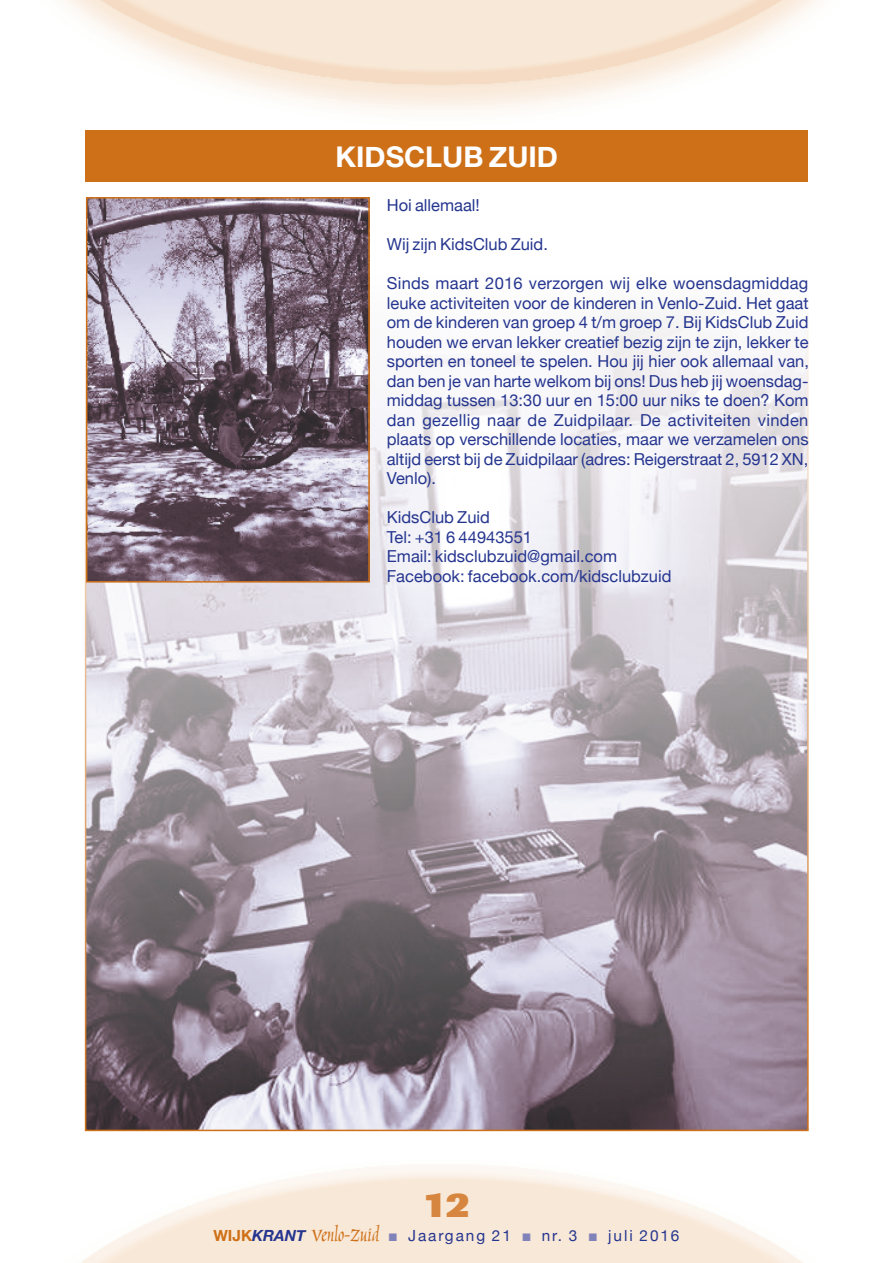
<style>
.page{position:relative;width:893px;height:1263px;background:#fff}
.page>*{position:absolute;margin:0;border:0;box-sizing:border-box;transform-origin:0 0}
.t1{font:800 36px "Imago";color:#d7863f}
.t2{font:700 28.5px "Helvetica Neue";color:#fff}
.t3{font:24.3px "Marigold";color:#ce7018}
.t4{font:16.5px/19.5px "Helvetica Neue";color:#25358f;text-align:justify}
.t5{font:15.3px "Helvetica Neue";letter-spacing:.125em;color:#25358f}
.s1{font-family:"Helvetica Neue";font-weight:700;font-size:15.3px}
.s2{font-family:"Helvetica Neue";font-weight:700;font-style:italic;font-size:15.3px;color:#25358f}
.s3{color:#8282bb}
</style>
<div class="page">
<img style="left:88px;top:318px;width:718px;height:810px">
<div style="left:85px;top:130px;width:723px;height:51px;background:#ce7018"></div>
<img style="left:89px;top:200px;width:278px;height:380px">
<div style="left:86px;top:197px;width:284px;height:386px;border:2px solid #ce7018"></div>
<h2 class="t2" style="left:336px;top:134px;width:224px">KIDSCLUB ZUID</h2>
<p class="t4" style="left:387px;top:197px;width:95px">Hoi allemaal!</p>
<p class="t4" style="left:387px;top:236px;width:163px">Wij zijn KidsClub Zuid.</p>
<p class="t4" style="left:387px;top:275px;width:424px">Sinds maart 2016 verzorgen wij elke woensdagmiddag leuke activiteiten voor de kinderen in Venlo-Zuid. Het gaat om de kinderen van groep 4 t/m groep 7. Bij KidsClub Zuid houden we ervan lekker creatief bezig zijn te zijn, lekker te sporten en toneel te spelen. Hou jij hier ook allemaal van, dan ben je van harte welkom bij ons! Dus heb jij woensdag&shy;middag tussen 13:30 uur en 15:00 uur niks te doen? Kom dan gezellig naar de Zuidpilaar. De activiteiten vinden plaats op verschillende locaties, maar we verzamelen ons altijd eerst bij de Zuidpilaar (adres: Reigerstraat 2, 5912 XN, Venlo).</p>
<p class="t4" style="left:387px;top:509px;width:286px;text-align:left">KidsClub Zuid<br>Tel: +31 6 44943551<br>Email: kidsclubzuid@gmail.com<br>Facebook: facebook.com/kidsclubzuid</p>
<h1 class="t1" style="left:423px;top:1182px;width:48px">12</h1>
<h3 class="t3" style="left:213px;top:1220px;width:167px"><span class="s1">WIJK</span><span class="s2">KRANT</span> Venlo-Zuid</h3>
<p class="t5" style="left:389px;top:1224px;width:292px"><span class="s3">■</span> Jaargang 21 <span class="s3">■</span> nr. 3 <span class="s3">■</span> juli 2016</p>
</div>
